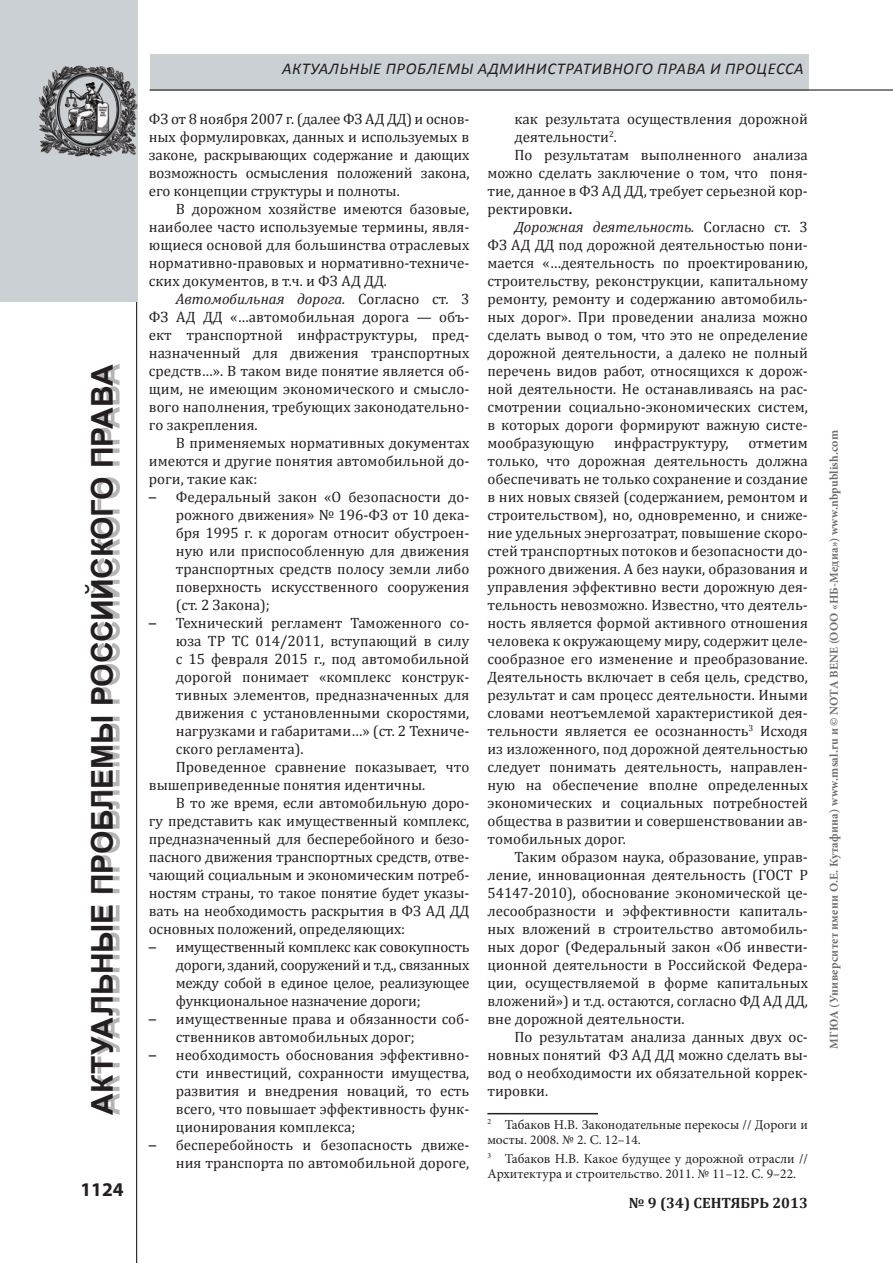
<style>
.page{position:relative;width:893px;height:1263px;background:#fff}
.page>*{position:absolute;margin:0;border:0;box-sizing:border-box;transform-origin:0 0}
.t1{font:700 30px "Arial";letter-spacing:-.005em;color:#231f20}
.t2{font:700 19.5px "Myriad Pro";color:#231f20}
.t3{font:italic 16.5px "Calibri";letter-spacing:.04em;color:#231f20}
.t4{font:15px/18px "Cambria";color:#231f20;text-align:justify}
.t5{font:italic 15px "Cambria";color:#231f20}
.t6{font:700 15px "Cambria";color:#231f20}
.t7{font:13.5px/15px "Minion Pro";color:#231f20}
.t8{font:700 12px "Minion Pro";letter-spacing:.02em;color:#6c6d70}
.s1{font-style:italic}
.s2{font-family:"Calibri"}
.s3{font-weight:700}
.s4{font-style:normal}
</style>
<div class="page">
<hr style="left:136px;top:0;width:1px;height:1263px;background:#231f20">
<div style="left:0;top:0;width:136px;height:301px;background:#cad0d4"></div>
<div style="left:92px;top:364px;width:28px;height:751px;background:#231f20;opacity:.33"></div>
<div style="left:150px;top:54px;width:658px;height:36px;background:#cad0d4"></div>
<hr style="left:150px;top:89px;width:743px;height:2px;background:#231f20">
<img style="left:39px;top:54px;width:99px;height:111px">
<hr style="left:487px;top:1113px;width:111px;height:1px;background:#231f20">
<h1 class="t1" style="left:83px;top:1115px;width:747px;rotate:-90deg">Актуальные проблемы российского права</h1>
<h2 class="t2" style="left:80px;top:1177px;width:45px">1124</h2>
<p class="t3" style="left:282px;top:58px;width:11px">актуал</p>
<p class="t3" style="left:340px;top:58px;width:58px">ьные проблем</p>
<p class="t3" style="left:461px;top:58px;width:50px">ы административного</p>
<p class="t3" style="left:657px;top:58px;width:5px">права</p>
<p class="t3" style="left:710px;top:58px;width:23px">и процесса</p>
<p class="t4" style="left:149px;top:110px;width:322px">ФЗ от 8 ноября 2007 г. (далее ФЗ АД ДД) и основ&shy;ных формулировках, данных и используемых в законе, раскрывающих содержание и дающих возможность осмысления положений закона, его концепции структуры и полноты.</p>
<p class="t4" style="left:149px;top:200px;width:322px;text-indent:27px">В дорожном хозяйстве имеются базовые, наиболее часто используемые термины, явля&shy;ющиеся основой для большинства отраслевых нормативно-правовых и нормативно-техниче&shy;ских документов, в т.ч. и ФЗ АД ДД.</p>
<p class="t4" style="left:149px;top:290px;width:322px;text-indent:27px"><span class="s1">Автомобильная дорога.</span> Согласно ст. 3<br>ФЗ АД ДД «…автомобильная дорога — объ&shy;ект транспортной инфраструктуры, пред&shy;назначенный для движения транспортных средств…». В таком виде понятие является об&shy;щим, не имеющим экономического и смысло&shy;вого наполнения, требующих законодательно&shy;го закрепления.</p>
<p class="t4" style="left:149px;top:434px;width:322px;text-indent:27px">В применяемых нормативных документах имеются и другие понятия автомобильной до&shy;роги, такие как:</p>
<p class="t4" style="left:176px;top:488px;width:295px;text-indent:-27px"><span class="s2">–</span> Федеральный закон «О безопасности до&shy;рожного движения» № 196-ФЗ от 10 дека&shy;бря 1995 г. к дорогам относит обустроен&shy;ную или приспособленную для движения транспортных средств полосу земли либо поверхность искусственного сооружения (ст. 2 Закона);</p>
<p class="t4" style="left:149px;top:614px;width:322px"><span class="s2">–</span> Технический регламент Таможенного со-</p>
<p class="t4" style="left:176px;top:632px;width:295px">юза ТР ТС 014/2011, вступающий в силу</p>
<p class="t4" style="left:176px;top:650px;width:295px">с 15 февраля 2015 г., под автомобильной</p>
<p class="t4" style="left:176px;top:668px;width:295px">дорогой понимает «комплекс конструк-</p>
<p class="t4" style="left:176px;top:686px;width:295px">тивных элементов, предназначенных для</p>
<p class="t4" style="left:176px;top:704px;width:295px">движения с установленными скоростями,</p>
<p class="t4" style="left:176px;top:722px;width:295px">нагрузками и габаритами…» (ст. 2 Техниче-</p>
<p class="t4" style="left:176px;top:740px;width:129px">ского регламента).</p>
<p class="t4" style="left:176px;top:758px;width:295px">Проведенное сравнение показывает, что</p>
<p class="t4" style="left:149px;top:776px;width:278px">вышеприведенные понятия идентичны.</p>
<p class="t4" style="left:176px;top:794px;width:295px">В то же время, если автомобильную доро-</p>
<p class="t4" style="left:149px;top:812px;width:322px">гу представить как имущественный комплекс,</p>
<p class="t4" style="left:149px;top:830px;width:322px">предназначенный для бесперебойного и безо-</p>
<p class="t4" style="left:149px;top:848px;width:322px">пасного движения транспортных средств, отве-</p>
<p class="t4" style="left:149px;top:866px;width:322px">чающий социальным и экономическим потреб-</p>
<p class="t4" style="left:149px;top:884px;width:322px">ностям страны, то такое понятие будет указы-</p>
<p class="t4" style="left:149px;top:902px;width:322px">вать на необходимость раскрытия в ФЗ АД ДД</p>
<p class="t4" style="left:149px;top:920px;width:258px">основных положений, определяющих:</p>
<p class="t4" style="left:176px;top:938px;width:295px;text-indent:-27px"><span class="s2">–</span> имущественный комплекс как совокупность дороги, зданий, сооружений и т.д., связанных между собой в единое целое, реализующее функциональное назначение дороги;</p>
<p class="t4" style="left:176px;top:1010px;width:295px;text-indent:-27px"><span class="s2">–</span> имущественные права и обязанности соб&shy;ственников автомобильных дорог;</p>
<p class="t4" style="left:176px;top:1046px;width:295px;text-indent:-27px"><span class="s2">–</span> необходимость обоснования эффективно&shy;сти инвестиций, сохранности имущества, развития и внедрения новаций, то есть всего, что повышает эффективность функ&shy;ционирования комплекса;</p>
<p class="t4" style="left:149px;top:1136px;width:322px;text-align:right"><span class="s2">–</span> бесперебойность и безопасность движе&shy;ния транспорта по автомобильной дороге,</p>
<p class="t4" style="left:514px;top:110px;width:295px">как результата осуществления дорожной</p>
<p class="t4" style="left:514px;top:128px;width:104px">деятельности<sup>2</sup>.</p>
<p class="t4" style="left:514px;top:146px;width:295px">По результатам выполненного анализа</p>
<p class="t4" style="left:487px;top:164px;width:322px">можно сделать заключение о том, что поня-</p>
<p class="t4" style="left:487px;top:182px;width:322px">тие, данное в ФЗ АД ДД, требует серьезной кор-</p>
<p class="t4" style="left:487px;top:200px;width:86px">ректировки<span class="s3">.</span></p>
<p class="t5" style="left:514px;top:217px;width:295px">Дорожная деятельность. <span class="s4">Согласно ст. 3</span></p>
<p class="t4" style="left:487px;top:236px;width:322px">ФЗ АД ДД под дорожной деятельностью пони-</p>
<p class="t4" style="left:487px;top:254px;width:322px">мается «…деятельность по проектированию,</p>
<p class="t4" style="left:487px;top:272px;width:322px">строительству, реконструкции, капитальному</p>
<p class="t4" style="left:487px;top:290px;width:322px">ремонту, ремонту и содержанию автомобиль-</p>
<p class="t4" style="left:487px;top:308px;width:322px">ных дорог». При проведении анализа можно</p>
<p class="t4" style="left:487px;top:326px;width:322px">сделать вывод о том, что это не определение</p>
<p class="t4" style="left:487px;top:344px;width:322px">дорожной деятельности, а далеко не полный</p>
<p class="t4" style="left:487px;top:362px;width:322px">перечень видов работ, относящихся к дорож-</p>
<p class="t4" style="left:487px;top:380px;width:322px">ной деятельности. Не останавливаясь на рас-</p>
<p class="t4" style="left:487px;top:398px;width:322px">смотрении социально-экономических систем,</p>
<p class="t4" style="left:487px;top:416px;width:322px">в которых дороги формируют важную систе-</p>
<p class="t4" style="left:487px;top:434px;width:108px">мообразующую</p>
<p class="t4" style="left:614px;top:434px;width:116px">инфраструктуру,</p>
<p class="t4" style="left:487px;top:434px;width:322px;text-indent:261px">отметим только, что дорожная деятельность должна обеспечивать не только сохранение и создание в них новых связей (содержанием, ремонтом и строительством), но, одновременно, и сниже&shy;ние удельных энергозатрат, повышение скоро&shy;стей транспортных потоков и безопасности до&shy;рожного движения. А без науки, образования и управления эффективно вести дорожную дея&shy;тельность невозможно. Известно, что деятель&shy;ность является формой активного отношения человека к окружающему миру, содержит целе&shy;сообразное его изменение и преобразование.<br>Деятельность включает в себя цель, средство, результат и сам процесс деятельности. Иными словами неотъемлемой характеристикой дея&shy;тельности является ее осознанность<sup>3</sup> Исходя из изложенного, под дорожной деятельностью следует понимать деятельность, направлен&shy;ную на обеспечение вполне определенных экономических и социальных потребностей общества в развитии и совершенствовании ав&shy;томобильных дорог.</p>
<p class="t4" style="left:487px;top:848px;width:322px;text-indent:27px">Таким образом наука, образование, управ&shy;ление, инновационная деятельность (ГОСТ Р 54147-2010), обоснование экономической це&shy;лесообразности и эффективности капиталь&shy;ных вложений в строительство автомобиль&shy;ных дорог (Федеральный закон «Об инвести&shy;ционной деятельности в Российской Федера&shy;ции, осуществляемой в форме капитальных вложений») и т.д. остаются, согласно ФД АД ДД, вне дорожной деятельности.</p>
<p class="t4" style="left:487px;top:1028px;width:322px;text-indent:27px">По результатам анализа данных двух ос&shy;новных понятий ФЗ АД ДД можно сделать вы&shy;вод о необходимости их обязательной коррек&shy;тировки.</p>
<p class="t7" style="left:487px;top:1117px;width:322px"><sup>2</sup> Табаков Н.В. Законодательные перекосы // Дороги и мосты. 2008. № 2. С. 12–14.</p>
<p class="t7" style="left:487px;top:1151px;width:322px"><sup>3</sup> Табаков Н.В. Какое будущее у дорожной отрасли //<br>Архитектура и строительство. 2011. № 11–12. С. 9–22.</p>
<p class="t6" style="left:629px;top:1192px;width:180px">№ 9 (34) СЕНТЯБРЬ 2013</p>
<p class="t8" style="left:825px;top:1048px;width:620px;rotate:-90deg">МГЮА (Университет имени О.Е. Кутафина) www.msal.ru и © NOTA BENE (ООО «НБ-Медиа») www.nbpublish.com</p>
</div>
